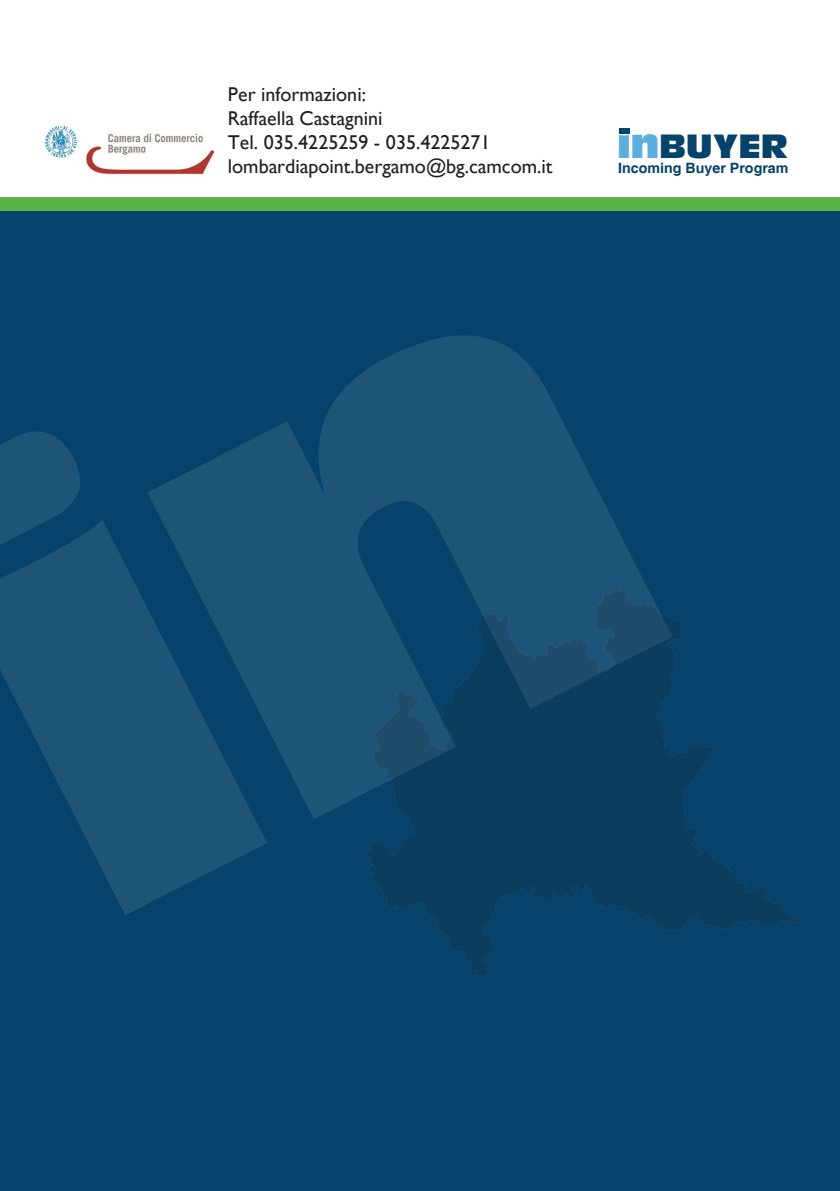
<style>
.page{position:relative;width:840px;height:1191px;background:#fff}
.page>*{position:absolute;margin:0;border:0;box-sizing:border-box;transform-origin:0 0}
.t1{font:32.6px "Antique Olive Compact";letter-spacing:-.005em;color:#06426a}
.t2{font:20px/24px "Gill Sans";color:#231f20}
.t3{font:700 14.2px "Helvetica";color:#06426a}
.s1{font-size:38px;color:#5caee1}
</style>
<div class="page">
<svg style="left:619px;top:128px;width:10px;height:6px"></svg>
<div style="left:0;top:204px;width:839px;height:987px;background:#06426a"></div>
<img style="left:429px;top:619px;width:372px;height:356px">
<div style="left:0;top:197px;width:839px;height:14px;background:#5bb246"></div>
<img style="left:44px;top:125px;width:169px;height:50px">
<svg style="left:0;top:431px;width:672px;height:484px"></svg>
<p class="t2" style="left:228px;top:82px;width:326px">Per informazioni:<br>Raffaella Castagnini<br>Tel. 035.4225259 - 035.4225271 lombardiapoint.bergamo@bg.camcom.it</p>
<h1 class="t1" style="left:616px;top:126px;width:172px"><span class="s1">in</span>BUYER</h1>
<p class="t3" style="left:618px;top:159px;width:172px">Incoming Buyer Program</p>
</div>
